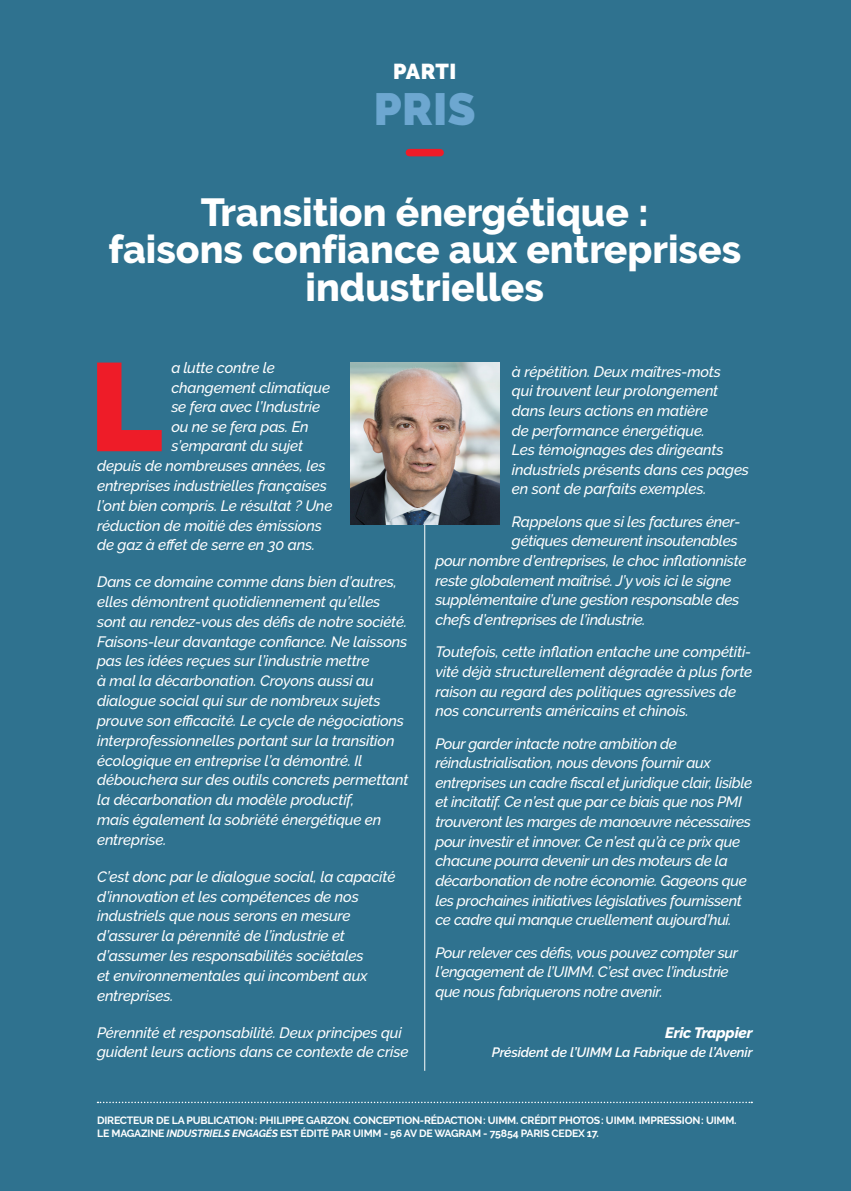
<style>
.page{position:relative;width:851px;height:1191px;background:#fff}
.page>*{position:absolute;margin:0;border:0;box-sizing:border-box;transform-origin:0 0}
.Edito_02_Texte_avec{font:900 124.8px "Raleway";color:#ee1c28}
.Entête_page_Ligne_2{font:900 45px "Raleway";color:#6da7d0}
.Edito_01_Titre{font:800 39px/37.5px "Raleway";color:#fff;text-align:center}
.Entête_page_Ligne_1{font:900 21.6px "Raleway";letter-spacing:.015em;color:#fff}
.Edito_02_Texte_suite{font:italic 500 15px/19.8px "Raleway";letter-spacing:-.01em;color:#fff}
.Edito_02_Texte_avec-2{font:italic 500 15px "Raleway";letter-spacing:-.01em;color:#fff}
.Edito_03_Signature_B{font:italic 800 15px "Raleway";letter-spacing:-.01em;color:#fff}
.Edito_03_Signature_S{font:italic 600 13.5px "Raleway";letter-spacing:-.01em;color:#fff}
.Edito_04_Ours{font:700 10.5px "Raleway";letter-spacing:-.02em;color:#fff}
.s1{font-style:italic}
</style>
<div class="page">
<div style="left:0;top:0;width:850px;height:1191px;background:#2f728f"></div>
<div style="left:409px;top:149px;width:31px;height:7px;background:#ee1c28"></div>
<svg style="left:97px;top:1101px;width:655px;height:2px"></svg>
<hr style="left:424px;top:368px;width:1px;height:702px;background:#fff">
<img style="left:350px;top:362px;width:149px;height:162px">
<p class="Entête_page_Ligne_1" style="left:393px;top:59px;width:65px">PARTI</p>
<p class="Entête_page_Ligne_2" style="left:374px;top:83px;width:103px">PRIS</p>
<p class="Edito_01_Titre" style="left:108px;top:193px;width:634px">Transition énergétique :<br>faisons confiance aux entreprises industrielles</p>
<p class="Edito_02_Texte_avec" style="left:89px;top:335px;width:75px">L</p>
<p class="Edito_02_Texte_avec-2" style="left:171px;top:359px;width:105px">a lutte contre le</p>
<p class="Edito_02_Texte_avec-2" style="left:171px;top:379px;width:160px">changement climatique</p>
<p class="Edito_02_Texte_avec-2" style="left:171px;top:398px;width:150px">se fera avec l’Industrie</p>
<p class="Edito_02_Texte_avec-2" style="left:171px;top:418px;width:139px">ou ne se fera pas. En</p>
<p class="Edito_02_Texte_avec-2" style="left:171px;top:437px;width:133px">s’emparant du sujet</p>
<p class="Edito_02_Texte_avec-2" style="left:97px;top:457px;width:230px">depuis de nombreuses années, les</p>
<p class="Edito_02_Texte_avec-2" style="left:97px;top:477px;width:231px">entreprises industrielles françaises</p>
<p class="Edito_02_Texte_avec-2" style="left:97px;top:497px;width:237px">l’ont bien compris. Le résultat ? Une</p>
<p class="Edito_02_Texte_avec-2" style="left:97px;top:516px;width:226px">réduction de moitié des émissions</p>
<p class="Edito_02_Texte_avec-2" style="left:97px;top:536px;width:219px">de gaz à effet de serre en 30 ans.</p>
<p class="Edito_02_Texte_suite" style="left:97px;top:572px;width:313px">Dans ce domaine comme dans bien d’autres, elles démontrent quotidiennement qu’elles sont au rendez-vous des défis de notre société.<br>Faisons-leur davantage confiance. Ne laissons pas les idées reçues sur l’industrie mettre<br>à mal la décarbonation. Croyons aussi au dialogue social qui sur de nombreux sujets prouve son efficacité. Le cycle de négociations interprofessionnelles portant sur la transition écologique en entreprise l’a démontré. Il débouchera sur des outils concrets permettant la décarbonation du modèle productif,<br>mais également la sobriété énergétique en entreprise.</p>
<p class="Edito_02_Texte_suite" style="left:97px;top:866px;width:300px">C’est donc par le dialogue social, la capacité d’innovation et les compétences de nos industriels que nous serons en mesure d’assurer la pérennité de l’industrie et d’assumer les responsabilités sociétales<br>et environnementales qui incombent aux entreprises.</p>
<p class="Edito_02_Texte_suite" style="left:97px;top:1022px;width:313px">Pérennité et responsabilité. Deux principes qui guident leurs actions dans ce contexte de crise</p>
<p class="Edito_02_Texte_suite" style="left:512px;top:361px;width:238px">à répétition. Deux maîtres-mots<br>qui trouvent leur prolongement dans leurs actions en matière<br>de performance énergétique.<br>Les témoignages des dirigeants industriels présents dans ces pages en sont de parfaits exemples.</p>
<p class="Edito_02_Texte_suite" style="left:512px;top:511px;width:230px">Rappelons que si les factures éner-</p>
<p class="Edito_02_Texte_suite" style="left:512px;top:531px;width:227px">gétiques demeurent insoutenables</p>
<p class="Edito_02_Texte_suite" style="left:435px;top:551px;width:312px">pour nombre d’entreprises, le choc inflationniste</p>
<p class="Edito_02_Texte_suite" style="left:435px;top:570px;width:297px">reste globalement maîtrisé. J’y vois ici le signe</p>
<p class="Edito_02_Texte_suite" style="left:435px;top:590px;width:305px">supplémentaire d’une gestion responsable des</p>
<p class="Edito_02_Texte_suite" style="left:435px;top:609px;width:212px">chefs d’entreprises de l’industrie.</p>
<p class="Edito_02_Texte_suite" style="left:435px;top:642px;width:318px">Toutefois, cette inflation entache une compétiti&shy;vité déjà structurellement dégradée à plus forte raison au regard des politiques agressives de nos concurrents américains et chinois.</p>
<p class="Edito_02_Texte_suite" style="left:435px;top:733px;width:318px">Pour garder intacte notre ambition de réindustrialisation, nous devons fournir aux entreprises un cadre fiscal et juridique clair, lisible et incitatif. Ce n’est que par ce biais que nos PMI trouveront les marges de manœuvre nécessaires pour investir et innover. Ce n’est qu’à ce prix que chacune pourra devenir un des moteurs de la décarbonation de notre économie. Gageons que les prochaines initiatives législatives fournissent ce cadre qui manque cruellement aujourd’hui.</p>
<p class="Edito_02_Texte_suite" style="left:435px;top:942px;width:304px">Pour relever ces défis, vous pouvez compter sur l’engagement de l’UIMM. C’est avec l’industrie que nous fabriquerons notre avenir.</p>
<p class="Edito_03_Signature_B" style="left:665px;top:1023px;width:89px">Eric Trappier</p>
<p class="Edito_03_Signature_S" style="left:491px;top:1044px;width:262px">Président de l’UIMM La Fabrique de l’Avenir</p>
<p class="Edito_04_Ours" style="left:97px;top:1114px;width:641px">DIRECTEUR DE LA PUBLICATION: PHILIPPE GARZON. CONCEPTION-RÉDACTION: UIMM. CRÉDIT PHOTOS: UIMM. IMPRESSION: UIMM.</p>
<p class="Edito_04_Ours" style="left:97px;top:1127px;width:503px">LE MAGAZINE <span class="s1">INDUSTRIELS ENGAGÉS</span> EST ÉDITÉ PAR UIMM - 56 AV DE WAGRAM - 75854 PARIS CEDEX 17.</p>
</div>
